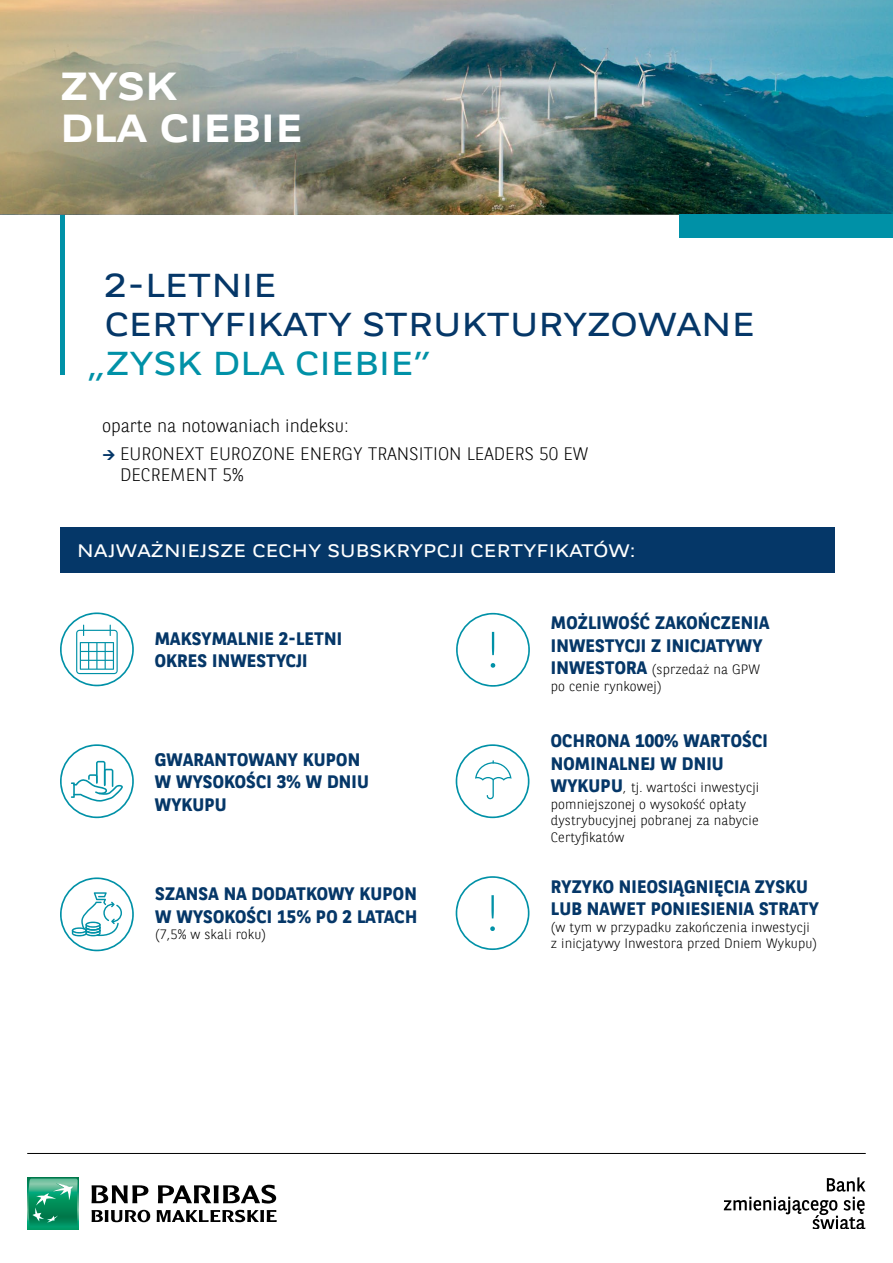
<style>
.page{position:relative;width:893px;height:1263px;background:#fff}
.page>*{position:absolute;margin:0;border:0;box-sizing:border-box;transform-origin:0 0}
.t1{font:700 39px/42px "BNPP Expanded Sans";color:#fff}
.t2{font:33px/39px "BNPP Expanded Sans";color:#053768}
.t3{font:33px "BNPP Expanded Sans";color:#0091a7}
.t4{font:700 18px/22.5px "BNPP Sans";letter-spacing:.01em;color:#053768}
.t5{font:300 18px/28.5px "BNPP Sans";color:#000}
.t6{font:18px "BNPP Expanded Sans";letter-spacing:.01em;color:#fff}
.t7{font:300 13.5px/16.5px "BNPP Sans";letter-spacing:.01em;color:#000}
.s1{font-weight:700;font-size:18px;color:#053768}
</style>
<div class="page">
<hr style="left:60px;top:200px;width:4px;height:175px;background:#0091a7">
<svg style="left:0;top:0;width:451px;height:214px;background:#9c9b8a"></svg>
<img style="left:451px;top:0;width:442px;height:215px">
<div style="left:679px;top:215px;width:214px;height:23px;background:#0091a7"></div>
<div style="left:60px;top:528px;width:774px;height:45px;background:#053768"></div>
<hr style="left:27px;top:1153px;width:839px;height:1px;background:#000">
<svg style="left:827px;top:1177px;width:38px;height:14px"></svg>
<svg style="left:724px;top:1197px;width:141px;height:32px"></svg>
<div style="left:27px;top:1178px;width:52px;height:51px;background:#009e6a"></div>
<svg style="left:28px;top:1178px;width:50px;height:46px"></svg>
<svg style="left:92px;top:1185px;width:56px;height:18px"></svg>
<svg style="left:158px;top:1185px;width:118px;height:18px"></svg>
<svg style="left:92px;top:1210px;width:58px;height:12px"></svg>
<svg style="left:157px;top:1210px;width:120px;height:12px"></svg>
<svg style="left:60px;top:744px;width:74px;height:74px"></svg>
<svg style="left:456px;top:876px;width:73px;height:74px"></svg>
<svg style="left:456px;top:613px;width:74px;height:74px"></svg>
<svg style="left:456px;top:744px;width:73px;height:74px"></svg>
<svg style="left:60px;top:612px;width:74px;height:74px"></svg>
<svg style="left:60px;top:877px;width:74px;height:74px"></svg>
<h1 class="t1" style="left:60px;top:64px;width:244px">ZYSK<br>DLA CIEBIE</h1>
<h2 class="t2" style="left:104px;top:265px;width:652px">2-LETNIE<br>CERTYFIKATY STRUKTURYZOWANE</h2>
<h2 class="t3" style="left:87px;top:341px;width:345px">„ZYSK DLA CIEBIE”</h2>
<p class="t5" style="left:120px;top:411px;width:470px;text-indent:-18px">oparte na notowaniach indeksu:<br>EURONEXT EUROZONE ENERGY TRANSITION LEADERS 50 EW</p>
<p class="t5" style="left:120px;top:460px;width:125px">DECREMENT 5%</p>
<p class="t6" style="left:77px;top:538px;width:559px">NAJWAŻNIEJSZE CECHY SUBSKRYPCJI CERTYFIKATÓW:</p>
<p class="t4" style="left:155px;top:627px;width:189px">MAKSYMALNIE 2-LETNI<br>OKRES INWESTYCJI</p>
<p class="t4" style="left:155px;top:747px;width:216px">GWARANTOWANY KUPON<br>W WYSOKOŚCI 3% W DNIU<br>WYKUPU</p>
<p class="t4" style="left:155px;top:882px;width:263px">SZANSA NA DODATKOWY KUPON<br>W WYSOKOŚCI 15% PO 2 LATACH</p>
<p class="t7" style="left:155px;top:926px;width:112px">(7,5% w skali roku)</p>
<p class="t4" style="left:551px;top:611px;width:220px">MOŻLIWOŚĆ ZAKOŃCZENIA<br>INWESTYCJI Z INICJATYWY</p>
<p class="t7" style="left:551px;top:660px;width:211px"><span class="s1">INWESTORA</span> (sprzedaż na GPW po cenie rynkowej)</p>
<p class="t4" style="left:551px;top:729px;width:218px">OCHRONA 100% WARTOŚCI<br>NOMINALNEJ W DNIU</p>
<p class="t7" style="left:551px;top:778px;width:210px"><span class="s1">WYKUPU</span>, tj. wartości inwestycji pomniejszonej o wysokość opłaty dystrybucyjnej pobranej za nabycie<br>Certyfikatów</p>
<p class="t4" style="left:551px;top:874px;width:269px">RYZYKO NIEOSIĄGNIĘCIA ZYSKU<br>LUB NAWET PONIESIENIA STRATY</p>
<p class="t7" style="left:551px;top:918px;width:268px">(w tym w przypadku zakończenia inwestycji z inicjatywy Inwestora przed Dniem Wykupu)</p>
</div>
